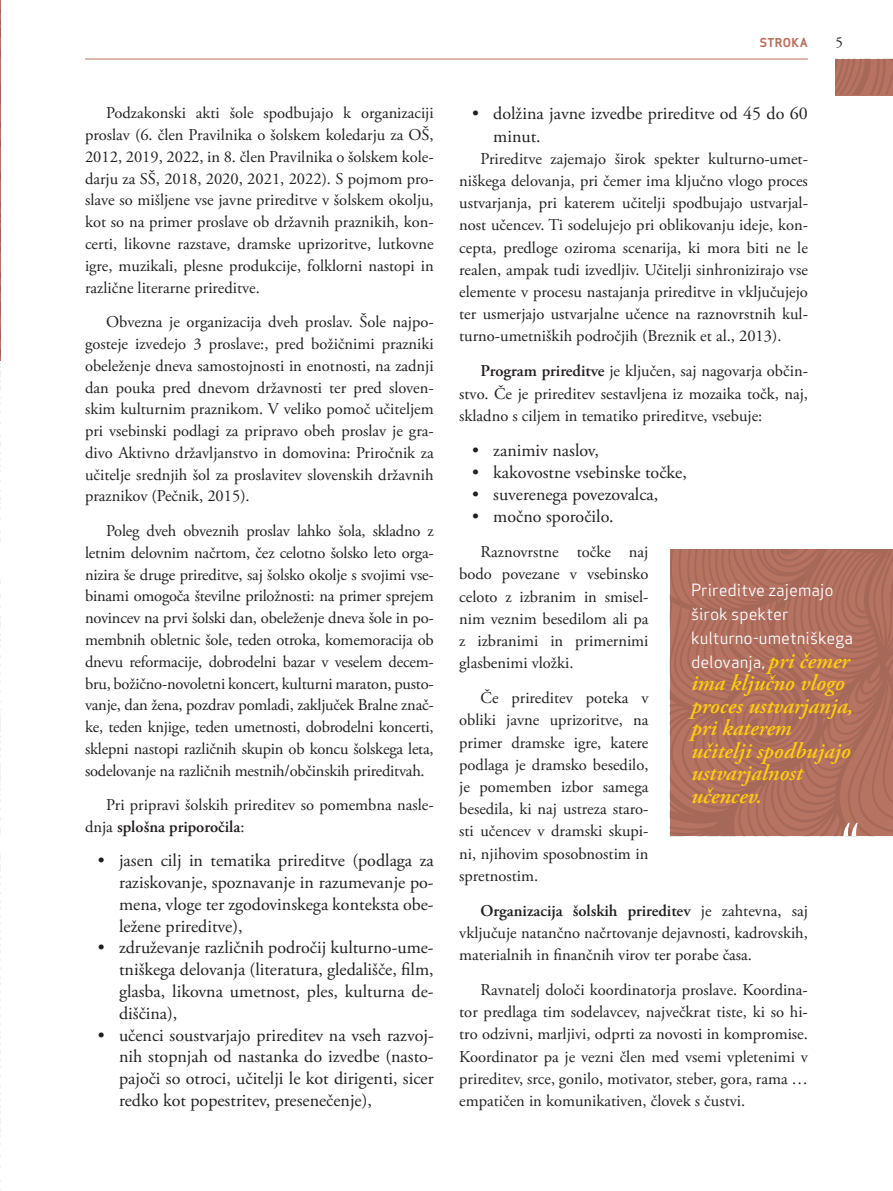
<style>
.page{position:relative;width:893px;height:1191px;background:#fff}
.page>*{position:absolute;margin:0;border:0;box-sizing:border-box;transform-origin:0 0}
.t1{font:italic 600 22.5px/22.5px "Adobe Garamond Pro";color:#fecd0f}
.t2{font:18px/21.8px "Adobe Garamond Pro";color:#231f20;text-align:justify}
.t3{font:16.5px/22.2px "Adobe Garamond Pro";color:#231f20;text-align:justify}
.t4{font:16.5px/24px "Apex Sans Book ST";color:#fff}
.t5{font:15px "Adobe Garamond Pro";color:#231f20}
.t6{font:12px "Apex Sans Bold ST";letter-spacing:.03em;color:#b77362}
.s1{font-weight:600}
.s2{font-family:"Adobe Garamond Pro";font-weight:600;font-style:italic;font-size:22.5px;color:#fecd0f}
</style>
<div class="page">
<hr style="left:85px;top:59px;width:722px;height:1px;background:#b77362">
<div style="left:836px;top:59px;width:57px;height:37px;background:#b77362"></div>
<svg style="left:836px;top:58px;width:57px;height:37px"></svg>
<div style="left:670px;top:549px;width:223px;height:287px;background:linear-gradient(to right,#b06f5e,#b06e5e)"></div>
<svg style="left:843px;top:823px;width:15px;height:13px"></svg>
<svg style="left:0;top:0;width:1px;height:1190px"></svg>
<p class="t3" style="left:85px;top:103px;width:350px;line-height:21.8px;text-indent:21px">Podzakonski akti šole spodbujajo k organizaciji proslav (6. člen Pravilnika o šolskem koledarju za OŠ, 2012, 2019, 2022, in 8. člen Pravilnika o šolskem kole&shy;darju za SŠ, 2018, 2020, 2021, 2022). S pojmom pro&shy;slave so mišljene vse javne prireditve v šolskem okolju, kot so na primer proslave ob državnih praznikih, kon&shy;certi, likovne razstave, dramske uprizoritve, lutkovne igre, muzikali, plesne produkcije, folklorni nastopi in različne literarne prireditve.</p>
<p class="t3" style="left:85px;top:312px;width:350px;line-height:21.8px;text-indent:21px">Obvezna je organizacija dveh proslav. Šole najpo&shy;gosteje izvedejo 3 proslave:, pred božičnimi prazniki obeleženje dneva samostojnosti in enotnosti, na zadnji dan pouka pred dnevom državnosti ter pred sloven&shy;skim kulturnim praznikom. V veliko pomoč učiteljem pri vsebinski podlagi za pripravo obeh proslav je gra&shy;divo Aktivno državljanstvo in domovina: Priročnik za učitelje srednjih šol za proslavitev slovenskih državnih praznikov (Pečnik, 2015).</p>
<p class="t3" style="left:85px;top:520px;width:350px;line-height:21.8px;text-indent:21px">Poleg dveh obveznih proslav lahko šola, skladno z letnim delovnim načrtom, čez celotno šolsko leto orga&shy;nizira še druge prireditve, saj šolsko okolje s svojimi vse&shy;binami omogoča številne priložnosti: na primer sprejem novincev na prvi šolski dan, obeleženje dneva šole in po&shy;membnih obletnic šole, teden otroka, komemoracija ob dnevu reformacije, dobrodelni bazar v veselem decem&shy;bru, božično-novoletni koncert, kulturni maraton, pusto&shy;vanje, dan žena, pozdrav pomladi, zaključek Bralne znač&shy;ke, teden knjige, teden umetnosti, dobrodelni koncerti, sklepni nastopi različnih skupin ob koncu šolskega leta, sodelovanje na različnih mestnih/občinskih prireditvah.</p>
<p class="t3" style="left:85px;top:794px;width:350px;line-height:21.8px;text-indent:21px">Pri pripravi šolskih prireditev so pomembna nasle&shy;dnja <span class="s1">splošna priporočila</span>:</p>
<p class="t2" style="left:119px;top:850px;width:316px;text-indent:-21px">• jasen cilj in tematika prireditve (podlaga za raziskovanje, spoznavanje in razumevanje po&shy;mena, vloge ter zgodovinskega konteksta obe&shy;ležene prireditve),</p>
<p class="t2" style="left:119px;top:937px;width:316px;text-indent:-21px">• združevanje različnih področij kulturno-ume&shy;tniškega delovanja (literatura, gledališče, film, glasba, likovna umetnost, ples, kulturna de&shy;diščina),</p>
<p class="t2" style="left:119px;top:1024px;width:316px;text-indent:-21px">• učenci soustvarjajo prireditev na vseh razvoj&shy;nih stopnjah od nastanka do izvedbe (nasto&shy;pajoči so otroci, učitelji le kot dirigenti, sicer redko kot popestritev, presenečenje),</p>
<p class="t6" style="left:760px;top:35px;width:49px">STROKA</p>
<p class="t5" style="left:836px;top:33px;width:9px">5</p>
<p class="t2" style="left:493px;top:103px;width:316px;line-height:22.2px;text-indent:-21px">• dolžina javne izvedbe prireditve od 45 do 60 minut.</p>
<p class="t3" style="left:459px;top:148px;width:350px;text-indent:21px">Prireditve zajemajo širok spekter kulturno-umet&shy;niškega delovanja, pri čemer ima ključno vlogo proces ustvarjanja, pri katerem učitelji spodbujajo ustvarjal&shy;nost učencev. Ti sodelujejo pri oblikovanju ideje, kon&shy;cepta, predloge oziroma scenarija, ki mora biti ne le realen, ampak tudi izvedljiv. Učitelji sinhronizirajo vse elemente v procesu nastajanja prireditve in vključujejo ter usmerjajo ustvarjalne učence na raznovrstnih kul&shy;turno-umetniških področjih (Breznik et al., 2013).</p>
<p class="t3" style="left:459px;top:360px;width:350px;text-indent:21px"><span class="s1">Program prireditve</span> je ključen, saj nagovarja občin&shy;stvo. Če je prireditev sestavljena iz mozaika točk, naj, skladno s ciljem in tematiko prireditve, vsebuje:</p>
<p class="t2" style="left:472px;top:440px;width:128px">• zanimiv naslov,</p>
<p class="t2" style="left:472px;top:462px;width:216px">• kakovostne vsebinske točke,</p>
<p class="t2" style="left:472px;top:484px;width:188px">• suverenega povezovalca,</p>
<p class="t2" style="left:472px;top:506px;width:143px">• močno sporočilo.</p>
<p class="t3" style="left:459px;top:541px;width:191px;text-indent:21px">Raznovrstne točke naj bodo povezane v vsebinsko celoto z izbranim in smisel&shy;nim veznim besedilom ali pa z izbranimi in primernimi glasbenimi vložki.</p>
<p class="t3" style="left:459px;top:687px;width:191px;text-indent:21px">Če prireditev poteka v obliki javne uprizoritve, na primer dramske igre, katere podlaga je dramsko besedilo, je pomemben izbor samega besedila, ki naj ustreza staro&shy;sti učencev v dramski skupi&shy;ni, njihovim sposobnostim in spretnostim.</p>
<p class="t3" style="left:459px;top:900px;width:350px;text-indent:21px"><span class="s1">Organizacija šolskih prireditev</span> je zahtevna, saj vključuje natančno načrtovanje dejavnosti, kadrovskih, materialnih in finančnih virov ter porabe časa.</p>
<p class="t3" style="left:459px;top:979px;width:350px;text-indent:21px">Ravnatelj določi koordinatorja proslave. Koordina&shy;tor predlaga tim sodelavcev, največkrat tiste, ki so hi&shy;tro odzivni, marljivi, odprti za novosti in kompromise.<br>Koordinator pa je vezni člen med vsemi vpletenimi v prireditev, srce, gonilo, motivator, steber, gora, rama … empatičen in komunikativen, človek s čustvi.</p>
<p class="t4" style="left:691px;top:577px;width:163px">Prireditve zajemajo širok spekter kulturno-umetniškega delovanja, <span class="s2">pri čemer</span></p>
<h1 class="t1" style="left:691px;top:673px;width:164px">ima ključno vlogo proces ustvarjanja, pri katerem učitelji spodbujajo ustvarjalnost učencev.</h1>
</div>
